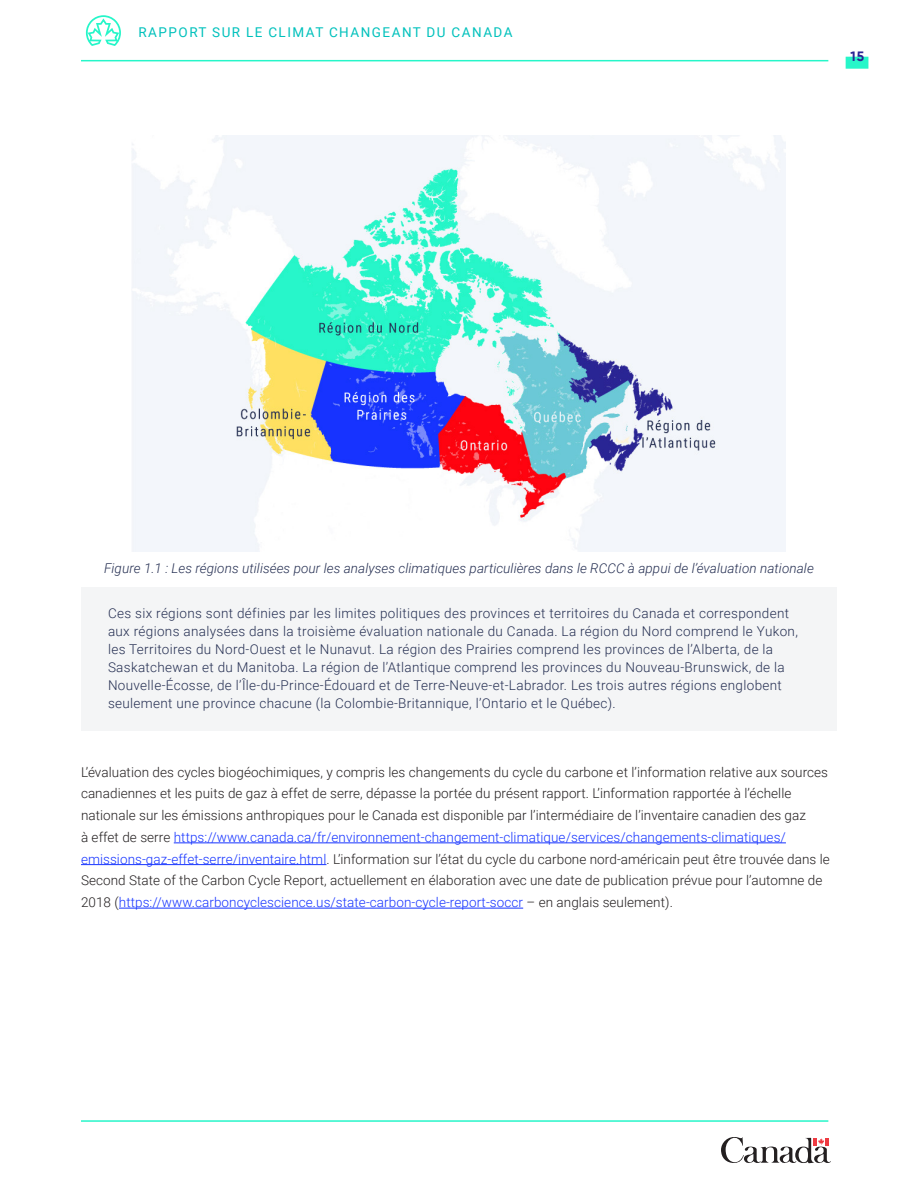
<style>
.page{position:relative;width:918px;height:1188px;background:#fff}
.page>*{position:absolute;margin:0;border:0;box-sizing:border-box;transform-origin:0 0}
.t1{font:300 13.5px/21.8px "Roboto";letter-spacing:.005em;color:#231f20}
.Figure_Caption{font:300 13.5px/18px "Roboto";letter-spacing:.025em;color:#252f52}
.Figure_Number{font:italic 300 13.5px "Roboto";letter-spacing:.005em;color:#252f52}
.t2{font:13.5px "Roboto";letter-spacing:.11em;color:#00c1bc}
.t3{font:700 13.5px "Gilroy";color:#2a2594}
.s1{color:#1634ff}
</style>
<div class="page">
<div style="left:846px;top:57px;width:22px;height:12px;background:#26f6c9"></div>
<hr style="left:81px;top:1120px;width:747px;height:2px;background:#26f6c9">
<hr style="left:81px;top:60px;width:747px;height:1px;background:#26f6c9">
<svg style="left:86px;top:15px;width:35px;height:31px"></svg>
<svg style="left:721px;top:1137px;width:110px;height:27px"></svg>
<div style="left:81px;top:587px;width:756px;height:144px;background:#f4f5f6"></div>
<hr style="left:174px;top:843px;width:612px;height:1px;background:#1634ff">
<hr style="left:81px;top:864px;width:245px;height:1px;background:#1634ff">
<hr style="left:119px;top:908px;width:404px;height:1px;background:#1634ff">
<img style="left:132px;top:136px;width:654px;height:415px">
<p class="t2" style="left:138px;top:23px;width:376px">RAPPORT SUR LE CLIMAT CHANGEANT DU CANADA</p>
<p class="t3" style="left:850px;top:48px;width:15px">15</p>
<p class="Figure_Number" style="left:104px;top:558px;width:711px">Figure 1.1 : Les régions utilisées pour les analyses climatiques particulières dans le RCCC à appui de l’évaluation nationale</p>
<p class="Figure_Caption" style="left:108px;top:603px;width:691px">Ces six régions sont définies par les limites politiques des provinces et territoires du Canada et correspondent aux régions analysées dans la troisième évaluation nationale du Canada. La région du Nord comprend le Yukon, les Territoires du Nord-Ouest et le Nunavut. La région des Prairies comprend les provinces de l’Alberta, de la Saskatchewan et du Manitoba. La région de l’Atlantique comprend les provinces du Nouveau-Brunswick, de la Nouvelle-Écosse, de l’Île-du-Prince-Édouard et de Terre-Neuve-et-Labrador. Les trois autres régions englobent seulement une province chacune (la Colombie-Britannique, l’Ontario et le Québec).</p>
<p class="t1" style="left:81px;top:760px;width:750px">L’évaluation des cycles biogéochimiques, y compris les changements du cycle du carbone et l’information relative aux sources canadiennes et les puits de gaz à effet de serre, dépasse la portée du présent rapport. L’information rapportée à l’échelle nationale sur les émissions anthropiques pour le Canada est disponible par l’intermédiaire de l’inventaire canadien des gaz<br>à effet de serre <span class="s1">https://www.canada.ca/fr/environnement-changement-climatique/services/changements-climatiques/ emissions-gaz-effet-serre/inventaire.html</span>. L’information sur l’état du cycle du carbone nord-américain peut être trouvée dans le Second State of the Carbon Cycle Report, actuellement en élaboration avec une date de publication prévue pour l’automne de 2018 (<span class="s1">https://www.carboncyclescience.us/state-carbon-cycle-report-soccr</span> – en anglais seulement).</p>
</div>
